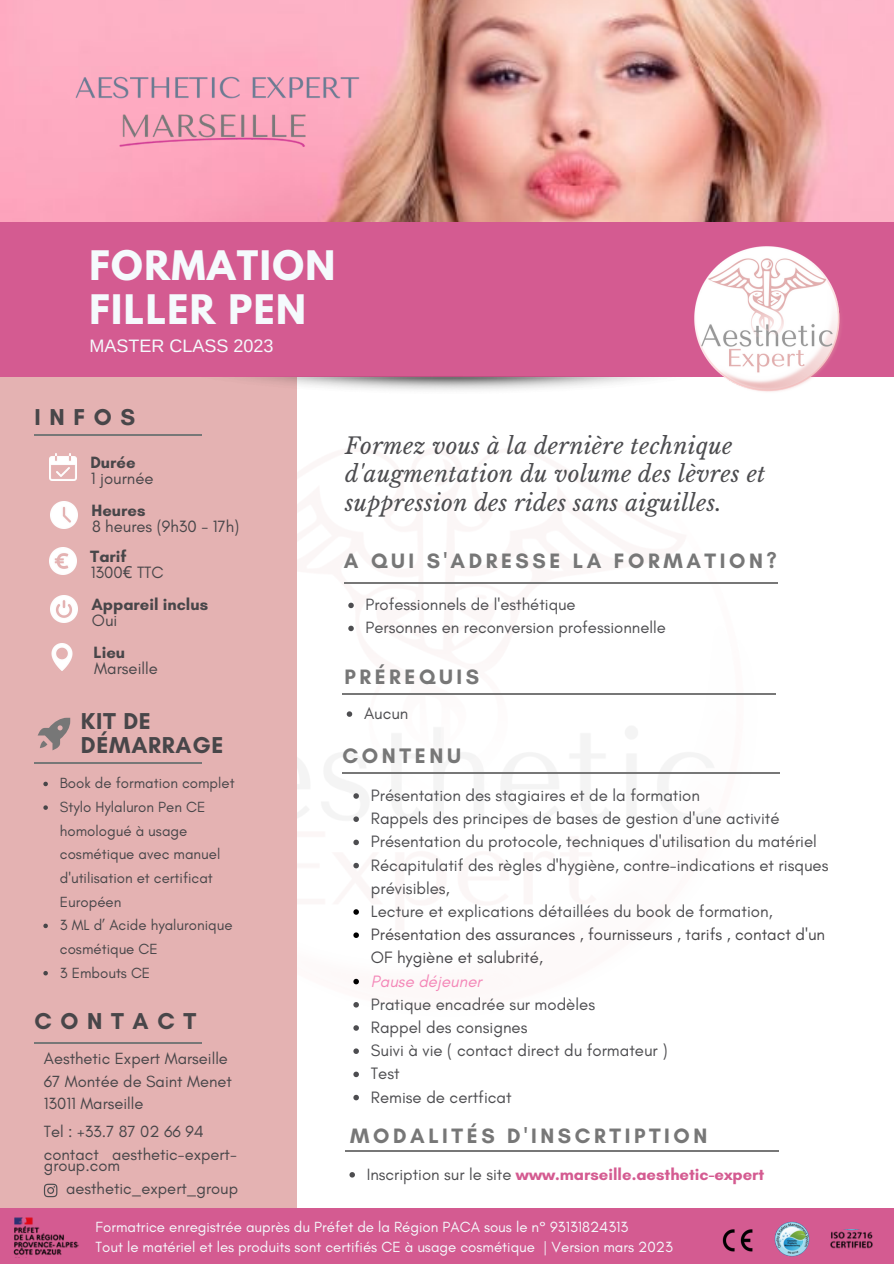
<style>
.page{position:relative;width:894px;height:1264px;background:#fff}
.page>*{position:absolute;margin:0;border:0;box-sizing:border-box;transform-origin:0 0}
.t1{font:700 36px/44px "League Spartan";letter-spacing:.04em;color:#f5fafd}
.t2{font:700 23.4px/24.2px "Glacial Indifference";letter-spacing:.03em;color:#484649}
.t3{font:700 23.4px "Glacial Indifference";letter-spacing:.37em;color:#484649}
.t4{font:italic 22.5px/28.2px "Libre Baskerville";letter-spacing:.015em;color:#4d4d50}
.t5{font:700 21.45px "Glacial Indifference";letter-spacing:.17em;color:#777}
.t6{font:700 21.15px "Glacial Indifference";letter-spacing:.17em;color:#777}
.t7{font:18px "Arimo";color:#f5fafd}
.t8{font:16.8px/23.2px "Glacial Indifference";color:#4d4d50}
.t9{font:16.8px/23.2px "Glacial Indifference";color:#484649}
.t10{font:italic 16.8px "Glacial Indifference";color:#f487b8}
.t11{font:16.65px/23px "Glacial Indifference";color:#4d4d50}
.t12{font:700 16.65px "Glacial Indifference";color:#d45b91}
.t13{font:16.65px "Glacial Indifference";color:#484649}
.t14{font:700 16.65px "Glacial Indifference";color:#484649}
.t15{font:16.5px/22.5px "Glacial Indifference";color:#484649}
.t16{font:15px/23.7px "Glacial Indifference";color:#484649}
.t17{font:15px/20.2px "Glacial Indifference";color:#f5fafd}
.s1{font-family:"Noto Sans"}
.s2{font-weight:400;color:#4d4d50}
</style>
<div class="page">
<img style="left:296px;top:395px;width:473px;height:626px">
<div style="left:0;top:360px;width:296px;height:903px;background:#e4b2b2"></div>
<img style="left:0;top:0;width:893px;height:222px">
<div style="left:0;top:222px;width:893px;height:154px;background:#d45b91"></div>
<img style="left:673px;top:246px;width:175px;height:160px">
<img style="left:171px;top:358px;width:551px;height:36px">
<svg style="left:348px;top:602px;width:5px;height:6px"></svg>
<svg style="left:348px;top:625px;width:5px;height:6px"></svg>
<hr style="left:344px;top:582px;width:433px;height:1px;background:#777">
<img style="left:50px;top:453px;width:27px;height:27px">
<img style="left:51px;top:501px;width:27px;height:27px">
<img style="left:50px;top:547px;width:27px;height:27px">
<img style="left:51px;top:595px;width:27px;height:27px">
<img style="left:51px;top:643px;width:22px;height:27px">
<svg style="left:353px;top:793px;width:6px;height:5px"></svg>
<svg style="left:353px;top:816px;width:6px;height:6px"></svg>
<svg style="left:353px;top:839px;width:6px;height:6px"></svg>
<svg style="left:353px;top:862px;width:6px;height:6px"></svg>
<svg style="left:353px;top:909px;width:6px;height:5px"></svg>
<svg style="left:353px;top:932px;width:6px;height:6px"></svg>
<svg style="left:353px;top:978px;width:6px;height:6px"></svg>
<svg style="left:353px;top:1002px;width:6px;height:5px"></svg>
<svg style="left:353px;top:1025px;width:6px;height:5px"></svg>
<svg style="left:353px;top:1048px;width:6px;height:5px"></svg>
<svg style="left:353px;top:1071px;width:6px;height:6px"></svg>
<svg style="left:353px;top:1094px;width:6px;height:6px"></svg>
<hr style="left:342px;top:772px;width:437px;height:2px;background:#777">
<hr style="left:345px;top:1150px;width:433px;height:1px;background:#777">
<svg style="left:349px;top:1172px;width:6px;height:5px"></svg>
<div style="left:0;top:1208px;width:893px;height:55px;background:#d45b91"></div>
<img style="left:722px;top:1229px;width:31px;height:23px">
<img style="left:774px;top:1221px;width:34px;height:35px">
<img style="left:808px;top:1229px;width:65px;height:20px">
<img style="left:13px;top:1217px;width:66px;height:38px">
<hr style="left:342px;top:693px;width:434px;height:1px;background:#777">
<svg style="left:346px;top:711px;width:6px;height:5px"></svg>
<hr style="left:34px;top:762px;width:168px;height:1px;background:#777">
<svg style="left:38px;top:717px;width:32px;height:33px"></svg>
<hr style="left:34px;top:1042px;width:168px;height:1px;background:#777">
<svg style="left:44px;top:1183px;width:13px;height:14px"></svg>
<img style="left:73px;top:58px;width:288px;height:103px">
<svg style="left:43px;top:781px;width:5px;height:5px"></svg>
<svg style="left:43px;top:805px;width:5px;height:4px"></svg>
<svg style="left:43px;top:923px;width:5px;height:5px"></svg>
<svg style="left:43px;top:971px;width:5px;height:4px"></svg>
<hr style="left:34px;top:435px;width:168px;height:1px;background:#777">
<h1 class="t1" style="left:89px;top:248px;width:247px">FORMATION<br>FILLER PEN</h1>
<p class="t7" style="left:89px;top:335px;width:186px">MASTER CLASS 2023</p>
<h2 class="t2" style="left:34px;top:404px;width:102px">INFOS</h2>
<p class="t14" style="left:90px;top:452px;width:47px">Durée</p>
<p class="t13" style="left:91px;top:468px;width:64px">1 journée</p>
<p class="t14" style="left:91px;top:500px;width:56px">Heures</p>
<p class="t13" style="left:92px;top:516px;width:149px">8 heures (9h30 - 17h)</p>
<p class="t14" style="left:90px;top:546px;width:38px">Tarif</p>
<p class="t13" style="left:91px;top:562px;width:74px">1300<span class="s1">€</span> TTC</p>
<p class="t14" style="left:91px;top:594px;width:118px">Appareil inclus</p>
<p class="t13" style="left:92px;top:610px;width:27px">Oui</p>
<p class="t14" style="left:93px;top:642px;width:33px">Lieu</p>
<p class="t13" style="left:94px;top:658px;width:65px">Marseille</p>
<h2 class="t2" style="left:81px;top:709px;width:144px">KIT DE<br>DÉMARRAGE</h2>
<p class="t16" style="left:60px;top:771px;width:176px">Book de formation complet<br>Stylo Hylaluron Pen CE homologué à usage cosmétique avec manuel d'utilisation et certificat<br>Européen<br>3 ML d’ Acide hyaluronique cosmétique CE<br>3 Embouts CE</p>
<h2 class="t3" style="left:34px;top:1006px;width:163px">CONTACT</h2>
<p class="t15" style="left:44px;top:1047px;width:189px">Aesthetic Expert Marseille<br>67 Montée de Saint Menet<br>13011 Marseille</p>
<p class="t15" style="left:44px;top:1120px;width:194px">Tel : +33.7 87 02 66 94 contact aesthetic-expert-</p>
<p class="t15" style="left:66px;top:1154px;width:173px;text-indent:-22px">group.com aesthetic_expert_group</p>
<h3 class="t4" style="left:345px;top:432px;width:422px">Formez vous à la dernière technique d'augmentation du volume des lèvres et suppression des rides sans aiguilles.</h3>
<p class="t6" style="left:344px;top:548px;width:434px">A QUI S'ADRESSE LA FORMATION?</p>
<p class="t11" style="left:365px;top:593px;width:302px">Professionnels de l'esthétique<br>Personnes en reconversion professionnelle</p>
<p class="t6" style="left:344px;top:663px;width:136px">PRÉREQUIS</p>
<p class="t11" style="left:364px;top:701px;width:46px">Aucun</p>
<p class="t5" style="left:342px;top:742px;width:120px">CONTENU</p>
<p class="t8" style="left:371px;top:783px;width:459px">Présentation des stagiaires et de la formation<br>Rappels des principes de bases de gestion d'une activité Présentation du protocole, techniques d'utilisation du matériel Récapitulatif des règles d'hygiène, contre-indications et risques prévisibles,<br>Lecture et explications détaillées du book de formation,</p>
<p class="t9" style="left:371px;top:922px;width:455px">Présentation des assurances , fournisseurs , tarifs , contact d'un<br>OF hygiène et salubrité,</p>
<p class="t10" style="left:371px;top:970px;width:112px">Pause déjeuner</p>
<p class="t8" style="left:371px;top:992px;width:298px">Pratique encadrée sur modèles<br>Rappel des consignes<br>Suivi à vie ( contact direct du formateur )<br>Test<br>Remise de certficat</p>
<p class="t6" style="left:350px;top:1122px;width:358px">MODALITÉS D'INSCRTIPTION</p>
<p class="t12" style="left:366px;top:1163px;width:399px"><span class="s2">Inscription sur le site</span> www.marseille.aesthetic-expert</p>
<p class="t17" style="left:96px;top:1216px;width:578px">Formatrice enregistrée auprès du Préfet de la Région PACA sous le n° 93131824313<br>Tout le matériel et les produits sont certifiés CE à usage cosmétique | Version mars 2023</p>
</div>
